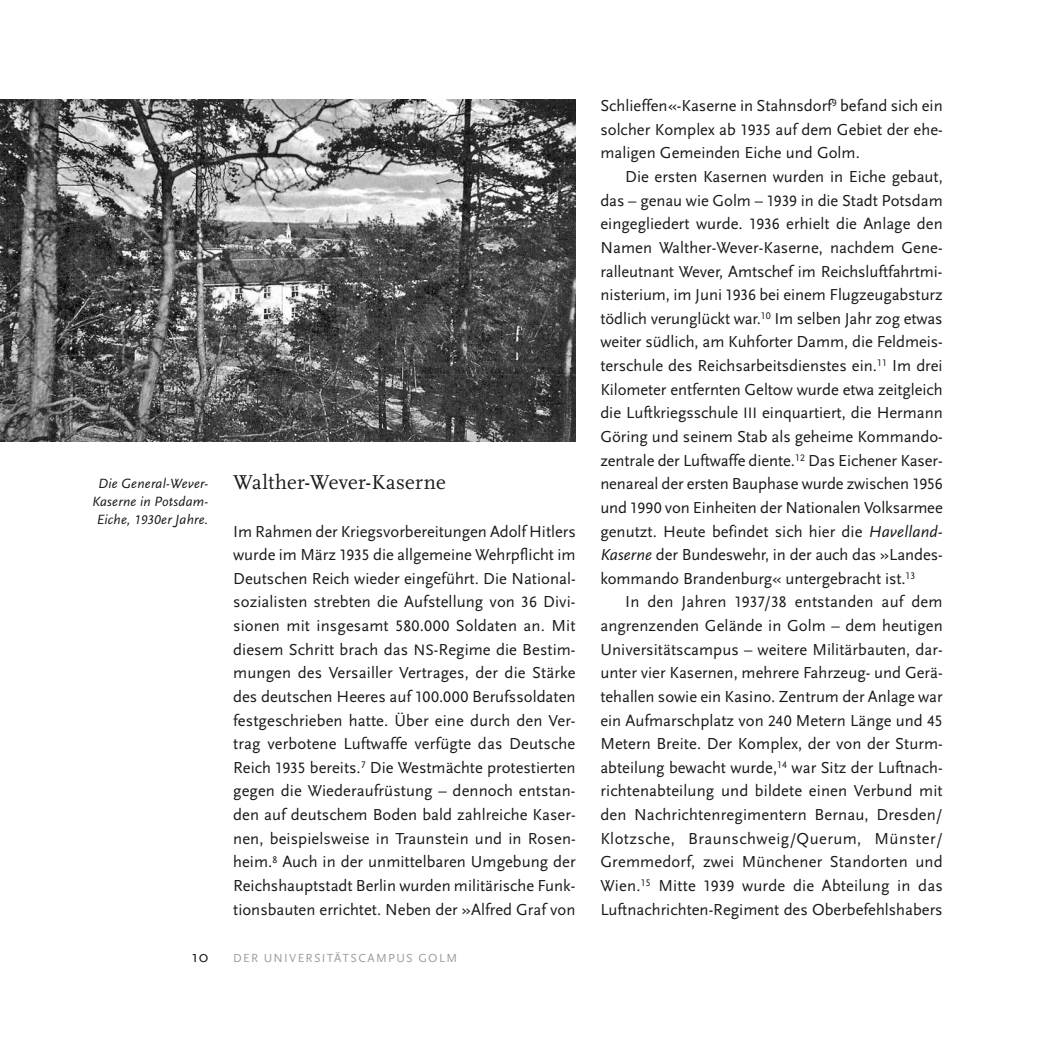
<style>
.page{position:relative;width:1042px;height:1042px;background:#fff}
.page>*{position:absolute;margin:0;border:0;box-sizing:border-box;transform-origin:0 0}
.t1{font:21px "Scala";letter-spacing:.015em;color:#1a1a18}
.t2{font:16.62px/23.6px "Scala Sans Regular LF";color:#1a1a18;text-align:justify}
.t3{font:16.62px "Scala Sans";color:#1a1a18}
.t4{font:14px/18.4px "Scala Sans Regular LF Italic";letter-spacing:.015em;color:#1a1a18;text-align:center}
.t5{font:12.25px "Scala Sans Regular LF";letter-spacing:.11em;color:#9c9d9d}
.s1{font-size:13.3px}
.s2{font-size:15.75px}
.s3{font-family:"Scala Sans Regular LF Italic"}
</style>
<div class="page">
<img style="left:0;top:99px;width:575px;height:343px">
<p class="t4" style="left:92px;top:474px;width:118px">Die General-Wever-<br>Kaserne in Potsdam-<br>Eiche, <span class="s1">1930</span>er Jahre.</p>
<p class="t1" style="left:233px;top:471px;width:214px">Walther-Wever-Kaserne</p>
<p class="t2" style="left:233px;top:519px;width:344px">Im Rahmen der Kriegsvorbereitungen Adolf Hitlers wurde im März <span class="s2">1935</span> die allgemeine Wehrpflicht im Deutschen Reich wieder eingeführt. Die National&shy;sozialisten strebten die Aufstellung von <span class="s2">36</span> Divi&shy;sionen mit insgesamt <span class="s2">580</span>.<span class="s2">000</span> Soldaten an. Mit diesem Schritt brach das <span class="s2">NS</span>-Regime die Bestim&shy;mungen des Versailler Vertrages, der die Stärke des deutschen Heeres auf <span class="s2">100</span>.<span class="s2">000</span> Berufssoldaten festgeschrieben hatte. Über eine durch den Ver&shy;trag verbotene Luftwaffe verfügte das Deutsche Reich <span class="s2">1935</span> bereits.<sup>7</sup> Die Westmächte protestierten gegen die Wiederaufrüstung – dennoch entstan&shy;den auf deutschem Boden bald zahlreiche Kaser&shy;nen, beispielsweise in Traunstein und in Rosen&shy;heim.<sup>8</sup> Auch in der unmittelbaren Umgebung der Reichshauptstadt Berlin wurden militärische Funk&shy;tionsbauten errichtet. Neben der »Alfred Graf von</p>
<p class="t3" style="left:192px;top:947px;width:18px">10</p>
<p class="t5" style="left:233px;top:951px;width:225px">DER UNIVERSITÄTSCAMPUS GOLM</p>
<p class="t2" style="left:600px;top:94px;width:344px">Schlieffen«-Kaserne in Stahnsdorf<sup>9</sup> befand sich ein solcher Komplex ab <span class="s2">1935</span> auf dem Gebiet der ehe&shy;maligen Gemeinden Eiche und Golm.</p>
<p class="t2" style="left:600px;top:165px;width:344px;text-indent:25px">Die ersten Kasernen wurden in Eiche gebaut, das – genau wie Golm – <span class="s2">1939</span> in die Stadt Potsdam eingegliedert wurde. <span class="s2">1936</span> erhielt die Anlage den Namen Walther-Wever-Kaserne, nachdem Gene&shy;ralleutnant Wever, Amtschef im Reichsluftfahrtmi&shy;nisterium, im Juni <span class="s2">1936</span> bei einem Flugzeugabsturz tödlich verunglückt war.<sup>10</sup> Im selben Jahr zog etwas weiter südlich, am Kuhforter Damm, die Feldmeis&shy;terschule des Reichsarbeitsdienstes ein.<sup>11</sup> Im drei Kilometer entfernten Geltow wurde etwa zeitgleich die Luftkriegsschule <span class="s2">III</span> einquartiert, die Hermann Göring und seinem Stab als geheime Kommando&shy;zentrale der Luftwaffe diente.<sup>12</sup> Das Eichener Kaser&shy;nenareal der ersten Bauphase wurde zwischen <span class="s2">1956 </span>und <span class="s2">1990</span> von Einheiten der Nationalen Volksarmee genutzt. Heute befindet sich hier die <span class="s3">Havelland-Kaserne</span> der Bundeswehr, in der auch das »Landes&shy;kommando Brandenburg« untergebracht ist.<sup>13</sup></p>
<p class="t2" style="left:600px;top:590px;width:344px;text-indent:25px">In den Jahren <span class="s2">1937</span>/<span class="s2">38</span> entstanden auf dem angrenzenden Gelände in Golm – dem heutigen Universitätscampus – weitere Militärbauten, dar&shy;unter vier Kasernen, mehrere Fahrzeug- und Gerä&shy;tehallen sowie ein Kasino. Zentrum der Anlage war ein Aufmarschplatz von <span class="s2">240</span> Metern Länge und <span class="s2">45<br></span>Metern Breite. Der Komplex, der von der Sturm&shy;abteilung bewacht wurde,<sup>14</sup> war Sitz der Luftnach&shy;richtenabteilung und bildete einen Verbund mit den Nachrichtenregimentern Bernau, Dresden/ Klotzsche, Braunschweig/Querum, Münster/ Gremmedorf, zwei Münchener Standorten und Wien.<sup>15</sup> Mitte <span class="s2">1939</span> wurde die Abteilung in das Luftnachrichten-Regiment des Oberbefehlshabers</p>
</div>
